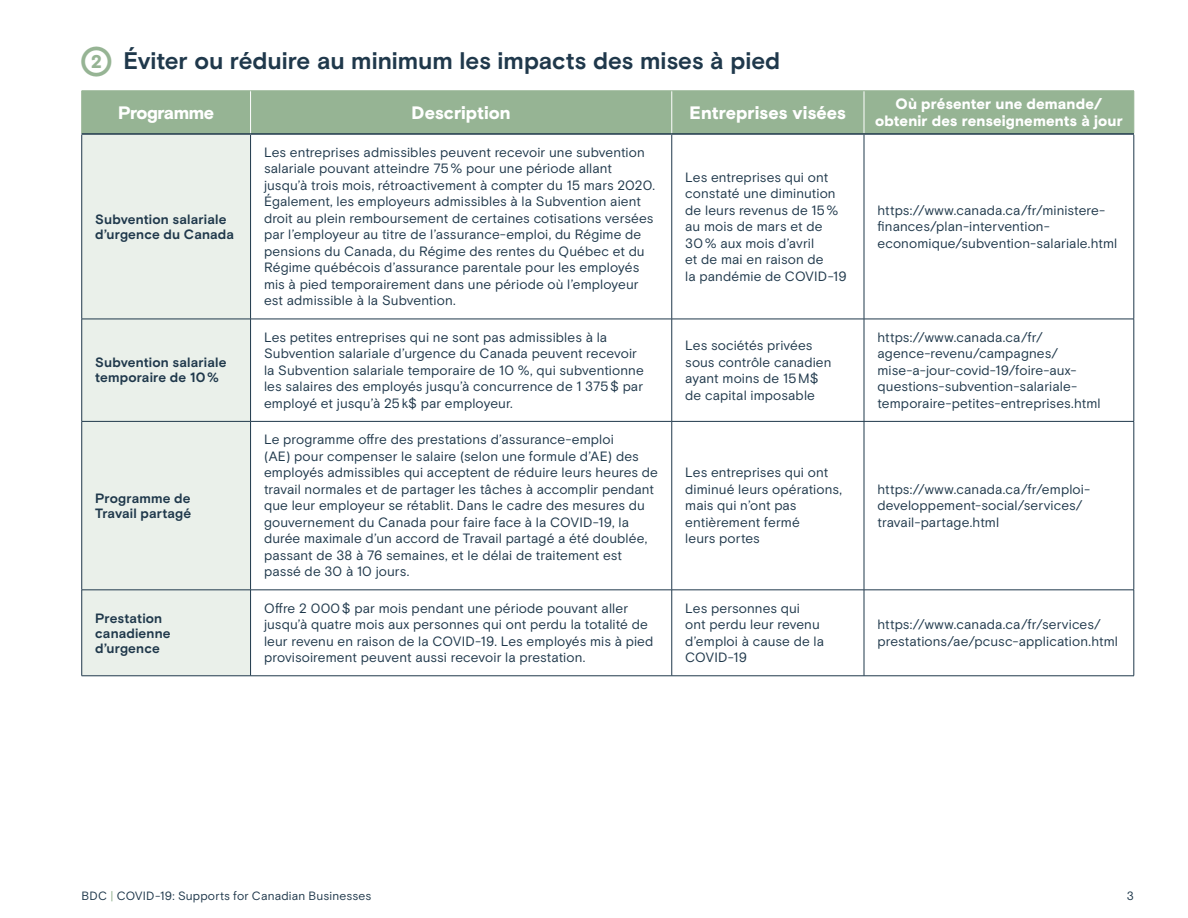
<style>
.page{position:relative;width:1188px;height:918px;background:#fff}
.page>*{position:absolute;margin:0;border:0;box-sizing:border-box;transform-origin:0 0}
.t1{font:700 24px "Basis Grotesque";color:#1f384b}
.t2{font:900 18px "Basis Grotesque";letter-spacing:-.005em;color:#fff}
.t3{font:900 18px "Basis Grotesque";letter-spacing:-.03em;color:#fff}
.t4{font:900 15px/16.5px "Basis Grotesque";letter-spacing:.01em;color:#fff;text-align:center}
.t5{font:13.5px/16.5px "Basis Grotesque";letter-spacing:.01em;color:#1f384b}
.t6{font:700 13.5px/15px "Basis Grotesque";letter-spacing:.01em;color:#1f384b}
.t7{font:12px "Basis Grotesque";letter-spacing:.015em;color:#1f384b}
.s1{font-family:"Basis BDC Extra Glyphs";font-weight:900;font-size:30px;color:#96b494}
.s2{color:#96b494}
</style>
<div class="page">
<div style="left:82px;top:92px;width:1052px;height:41px;background:#96b494"></div>
<div style="left:82px;top:135px;width:168px;height:541px;background:#eaf0ea"></div>
<hr style="left:250px;top:91px;width:1px;height:42px;background:#fff">
<hr style="left:672px;top:91px;width:1px;height:42px;background:#fff">
<hr style="left:864px;top:91px;width:1px;height:42px;background:#fff">
<hr style="left:81px;top:135px;width:1px;height:184px;background:#1f384b">
<hr style="left:250px;top:135px;width:1px;height:184px;background:#1f384b">
<hr style="left:672px;top:135px;width:1px;height:184px;background:#1f384b">
<hr style="left:864px;top:135px;width:1px;height:184px;background:#1f384b">
<hr style="left:1134px;top:135px;width:1px;height:184px;background:#1f384b">
<hr style="left:81px;top:319px;width:1px;height:102px;background:#1f384b">
<hr style="left:81px;top:422px;width:1px;height:168px;background:#1f384b">
<hr style="left:81px;top:590px;width:1px;height:86px;background:#1f384b">
<hr style="left:250px;top:319px;width:1px;height:102px;background:#1f384b">
<hr style="left:672px;top:319px;width:1px;height:102px;background:#1f384b">
<hr style="left:864px;top:319px;width:1px;height:102px;background:#1f384b">
<hr style="left:1134px;top:319px;width:1px;height:102px;background:#1f384b">
<hr style="left:250px;top:422px;width:1px;height:168px;background:#1f384b">
<hr style="left:672px;top:422px;width:1px;height:168px;background:#1f384b">
<hr style="left:864px;top:422px;width:1px;height:168px;background:#1f384b">
<hr style="left:1134px;top:422px;width:1px;height:168px;background:#1f384b">
<hr style="left:250px;top:590px;width:1px;height:86px;background:#1f384b">
<hr style="left:672px;top:590px;width:1px;height:86px;background:#1f384b">
<hr style="left:864px;top:590px;width:1px;height:86px;background:#1f384b">
<hr style="left:1134px;top:590px;width:1px;height:86px;background:#1f384b">
<hr style="left:82px;top:319px;width:169px;height:1px;background:#1f384b">
<hr style="left:251px;top:319px;width:421px;height:1px;background:#1f384b">
<hr style="left:672px;top:319px;width:192px;height:1px;background:#1f384b">
<hr style="left:864px;top:319px;width:270px;height:1px;background:#1f384b">
<hr style="left:82px;top:421px;width:169px;height:1px;background:#1f384b">
<hr style="left:251px;top:421px;width:421px;height:1px;background:#1f384b">
<hr style="left:672px;top:421px;width:192px;height:1px;background:#1f384b">
<hr style="left:864px;top:421px;width:270px;height:1px;background:#1f384b">
<hr style="left:82px;top:590px;width:169px;height:1px;background:#1f384b">
<hr style="left:251px;top:590px;width:421px;height:1px;background:#1f384b">
<hr style="left:672px;top:590px;width:192px;height:1px;background:#1f384b">
<hr style="left:864px;top:590px;width:270px;height:1px;background:#1f384b">
<hr style="left:82px;top:676px;width:169px;height:1px;background:#1f384b">
<hr style="left:251px;top:676px;width:421px;height:1px;background:#1f384b">
<hr style="left:672px;top:676px;width:192px;height:1px;background:#1f384b">
<hr style="left:864px;top:676px;width:270px;height:1px;background:#1f384b">
<hr style="left:82px;top:91px;width:169px;height:1px;background:#96b494">
<hr style="left:81px;top:91px;width:1px;height:42px;background:#96b494">
<hr style="left:251px;top:91px;width:421px;height:1px;background:#96b494">
<hr style="left:672px;top:91px;width:192px;height:1px;background:#96b494">
<hr style="left:864px;top:91px;width:270px;height:1px;background:#96b494">
<hr style="left:1134px;top:91px;width:1px;height:42px;background:#96b494">
<hr style="left:82px;top:133px;width:169px;height:2px;background:#1f384b">
<hr style="left:251px;top:133px;width:421px;height:2px;background:#1f384b">
<hr style="left:672px;top:133px;width:192px;height:2px;background:#1f384b">
<hr style="left:864px;top:133px;width:270px;height:2px;background:#1f384b">
<h4 class="t1" style="left:82px;top:47px;width:700px"><span class="s1">2</span> Éviter ou réduire au minimum les impacts des mises à pied</h4>
<p class="t3" style="left:118px;top:102px;width:97px">Programme</p>
<p class="t2" style="left:412px;top:102px;width:101px">Description</p>
<p class="t2" style="left:690px;top:102px;width:158px">Entreprises visées</p>
<p class="t4" style="left:875px;top:96px;width:249px">Où présenter une demande/ obtenir des renseignements à jour</p>
<p class="t6" style="left:95px;top:211px;width:140px">Subvention salariale d’urgence du Canada</p>
<p class="t6" style="left:95px;top:355px;width:133px">Subvention salariale temporaire de 10%</p>
<p class="t6" style="left:95px;top:491px;width:98px">Programme de<br>Travail partagé</p>
<p class="t5" style="left:264px;top:144px;width:393px">Les entreprises admissibles peuvent recevoir une subvention salariale pouvant atteindre 75% pour une période allant jusqu’à trois mois, rétroactivement à compter du 15 mars 2020.<br>Également, les employeurs admissibles à la Subvention aient droit au plein remboursement de certaines cotisations versées par l’employeur au titre de l’assurance‑emploi, du Régime de pensions du Canada, du Régime des rentes du Québec et du Régime québécois d’assurance parentale pour les employés mis à pied temporairement dans une période où l’employeur est admissible à la Subvention.</p>
<p class="t5" style="left:685px;top:169px;width:163px">Les entreprises qui ont constaté une diminution de leurs revenus de 15% au mois de mars et de<br>30% aux mois d’avril<br>et de mai en raison de<br>la pandémie de COVID-19</p>
<p class="t5" style="left:878px;top:202px;width:241px">https://www.canada.ca/fr/ministere&shy;finances/plan-intervention&shy;economique/subvention-salariale.html</p>
<p class="t5" style="left:264px;top:329px;width:381px">Les petites entreprises qui ne sont pas admissibles à la Subvention salariale d’urgence du Canada peuvent recevoir la Subvention salariale temporaire de 10 %, qui subventionne les salaires des employés jusqu’à concurrence de 1 375$ par employé et jusqu’à 25k$ par employeur.</p>
<p class="t5" style="left:685px;top:337px;width:148px">Les sociétés privées sous contrôle canadien ayant moins de 15M$ de capital imposable</p>
<p class="t5" style="left:878px;top:329px;width:225px">https://www.canada.ca/fr/ agence-revenu/campagnes/ mise-a-jour-covid-19/foire-aux&shy;questions-subvention-salariale&shy;temporaire-petites-entreprises.html</p>
<p class="t5" style="left:264px;top:431px;width:395px">Le programme offre des prestations d’assurance-emploi<br>(AE) pour compenser le salaire (selon une formule d’AE) des employés admissibles qui acceptent de réduire leurs heures de travail normales et de partager les tâches à accomplir pendant que leur employeur se rétablit. Dans le cadre des mesures du gouvernement du Canada pour faire face à la COVID-19, la durée maximale d’un accord de Travail partagé a été doublée, passant de 38 à 76 semaines, et le délai de traitement est passé de 30 à 10 jours.</p>
<p class="t5" style="left:685px;top:464px;width:158px">Les entreprises qui ont diminué leurs opérations, mais qui n’ont pas entièrement fermé<br>leurs portes</p>
<p class="t5" style="left:878px;top:481px;width:214px">https://www.canada.ca/fr/emploi&shy;developpement-social/services/ travail-partage.html</p>
<p class="t6" style="left:95px;top:610px;width:77px">Prestation canadienne d’urgence</p>
<p class="t5" style="left:264px;top:600px;width:391px">Offre 2 000$ par mois pendant une période pouvant aller jusqu’à quatre mois aux personnes qui ont perdu la totalité de leur revenu en raison de la COVID-19. Les employés mis à pied provisoirement peuvent aussi recevoir la prestation.</p>
<p class="t5" style="left:685px;top:600px;width:140px">Les personnes qui<br>ont perdu leur revenu d’emploi à cause de la<br>COVID-19</p>
<p class="t5" style="left:878px;top:616px;width:242px">https://www.canada.ca/fr/services/ prestations/ae/pcusc-application.html</p>
<h4 class="t7" style="left:82px;top:889px;width:291px">BDC <span class="s2">|</span> COVID-19: Supports for Canadian Businesses</h4>
<h4 class="t7" style="left:1127px;top:889px;width:9px">3</h4>
</div>
